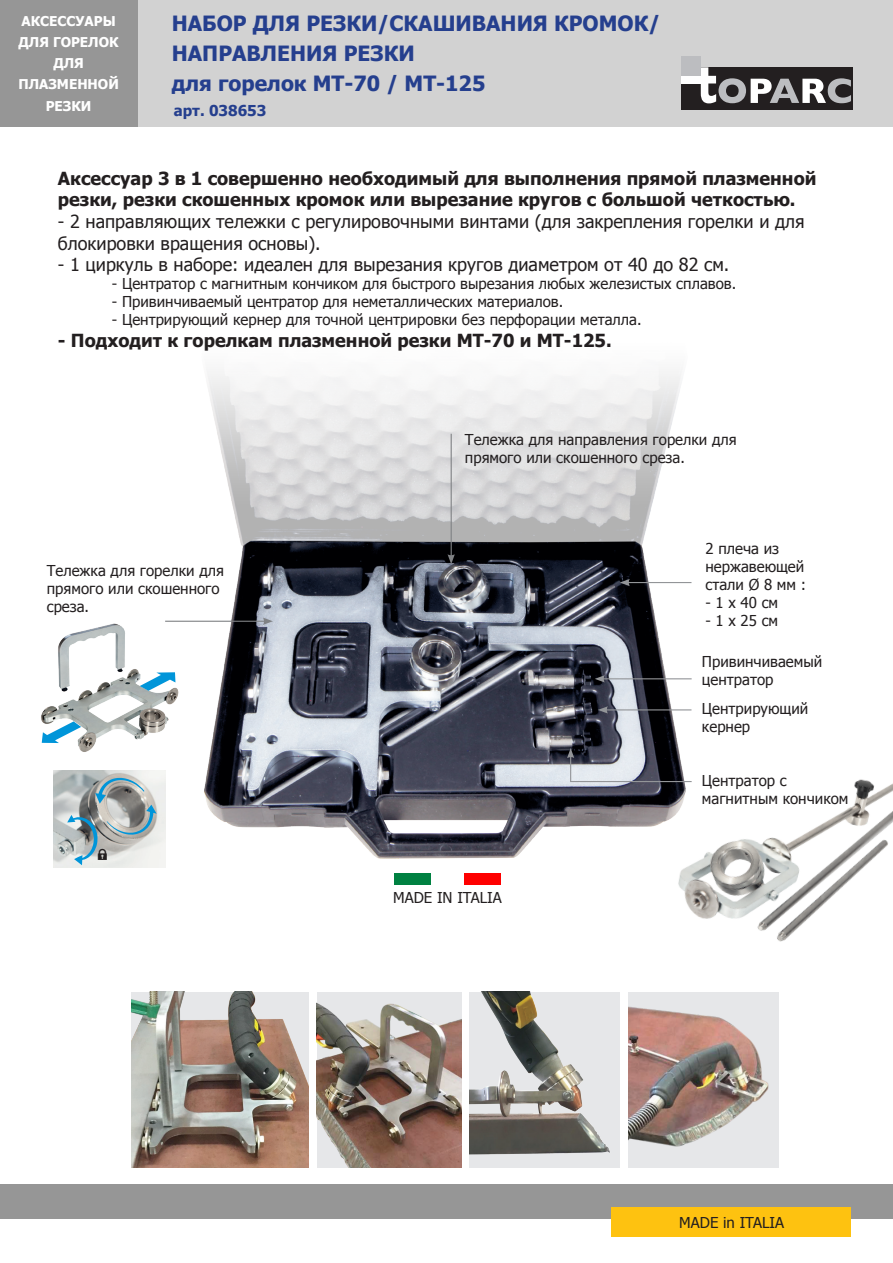
<style>
.page{position:relative;width:893px;height:1263px;background:#fff}
.page>*{position:absolute;margin:0;border:0;box-sizing:border-box;transform-origin:0 0}
.t1{font:700 21px/30px "Tahoma";color:#253f8e}
.t2{font:700 18px/21.6px "Tahoma";color:#231f20}
.t3{font:18px/21.6px "Tahoma";color:#231f20}
.t4{font:15px/18px "Tahoma";color:#231f20}
.t5{font:700 15px "Tahoma";color:#253f8e}
.t6{font:700 13.5px/21px "Tahoma";color:#fff}
</style>
<div class="page">
<div style="left:137px;top:0;width:756px;height:127px;background:#d2d2d2"></div>
<div style="left:0;top:1185px;width:893px;height:34px;background:#969696"></div>
<div style="left:0;top:0;width:137px;height:127px;background:#969696"></div>
<div style="left:611px;top:1207px;width:239px;height:29px;background:#fec210"></div>
<div style="left:681px;top:67px;width:172px;height:42px;background:#231f20"></div>
<svg style="left:701px;top:67px;width:150px;height:36px"></svg>
<div style="left:681px;top:64px;width:20px;height:19px;background:#fff"></div>
<div style="left:681px;top:57px;width:20px;height:19px;background:#bcbdc0"></div>
<img style="left:678px;top:779px;width:215px;height:163px">
<img style="left:195px;top:371px;width:502px;height:495px">
<div style="left:394px;top:873px;width:37px;height:12px;background:#008141"></div>
<div style="left:464px;top:873px;width:37px;height:12px;background:#fe0000"></div>
<img style="left:470px;top:992px;width:150px;height:175px">
<img style="left:132px;top:992px;width:177px;height:175px">
<img style="left:317px;top:992px;width:144px;height:175px">
<img style="left:628px;top:992px;width:150px;height:175px">
<hr style="left:165px;top:621px;width:100px;height:1px;background:#808285">
<svg style="left:263px;top:618px;width:10px;height:7px"></svg>
<img style="left:41px;top:621px;width:143px;height:131px">
<svg style="left:140px;top:672px;width:35px;height:19px"></svg>
<svg style="left:42px;top:721px;width:39px;height:22px"></svg>
<img style="left:54px;top:770px;width:111px;height:97px">
<hr style="left:627px;top:582px;width:64px;height:1px;background:#939598">
<svg style="left:620px;top:579px;width:10px;height:7px"></svg>
<hr style="left:602px;top:678px;width:90px;height:1px;background:#939598">
<svg style="left:595px;top:675px;width:10px;height:7px"></svg>
<hr style="left:605px;top:709px;width:86px;height:1px;background:#939598">
<svg style="left:598px;top:706px;width:10px;height:7px"></svg>
<svg style="left:567px;top:748px;width:126px;height:35px;background:#898c94"></svg>
<hr style="left:451px;top:434px;width:1px;height:123px;background:#808285">
<svg style="left:448px;top:554px;width:7px;height:10px"></svg>
<svg style="left:67px;top:778px;width:90px;height:87px;background:#a9b5b7"></svg>
<p class="t6" style="left:19px;top:10px;width:101px">АКСЕССУАРЫ<br>ДЛЯ ГОРЕЛОК</p>
<p class="t6" style="left:18px;top:52px;width:102px;text-align:center">ДЛЯ<br>ПЛАЗМЕННОЙ<br>РЕЗКИ</p>
<p class="t1" style="left:172px;top:7px;width:490px">НАБОР ДЛЯ РЕЗКИ/СКАШИВАНИЯ КРОМОК/<br>НАПРАВЛЕНИЯ РЕЗКИ</p>
<p class="t1" style="left:172px;top:67px;width:315px">для горелок MT-70 / MT-125</p>
<p class="t5" style="left:174px;top:100px;width:94px">арт. 038653</p>
<p class="t2" style="left:58px;top:166px;width:760px">Аксессуар 3 в 1 совершенно необходимый для выполнения прямой плазменной резки, резки скошенных кромок или вырезание кругов с большой четкостью.</p>
<p class="t3" style="left:58px;top:210px;width:748px">- 2 направляющих тележки с регулировочными винтами (для закрепления горелки и для блокировки вращения основы).</p>
<p class="t3" style="left:58px;top:253px;width:673px">- 1 циркуль в наборе: идеален для вырезания кругов диаметром от 40 до 82 см.</p>
<p class="t4" style="left:112px;top:274px;width:626px">- Центратор с магнитным кончиком для быстрого вырезания любых железистых сплавов.</p>
<p class="t4" style="left:112px;top:292px;width:453px">- Привинчиваемый центратор для неметаллических материалов.</p>
<p class="t4" style="left:112px;top:310px;width:531px">- Центрирующий кернер для точной центрировки без перфорации металла.</p>
<p class="t2" style="left:58px;top:328px;width:555px">- Подходит к горелкам плазменной резки MT-70 и MT-125.</p>
<p class="t4" style="left:47px;top:561px;width:179px">Тележка для горелки для прямого или скошенного среза.</p>
<p class="t4" style="left:465px;top:430px;width:273px">Тележка для направления горелки для прямого или скошенного среза.</p>
<p class="t4" style="left:393px;top:887px;width:110px">MADE IN ITALIA</p>
<p class="t4" style="left:705px;top:538px;width:102px">2 плеча из нержавеющей стали Ø 8 мм :</p>
<p class="t4" style="left:705px;top:592px;width:74px">- 1 x 40 см</p>
<p class="t4" style="left:705px;top:610px;width:74px">- 1 x 25 см</p>
<p class="t4" style="left:702px;top:652px;width:122px">Привинчиваемый центратор</p>
<p class="t4" style="left:702px;top:699px;width:108px">Центрирующий кернер</p>
<p class="t4" style="left:702px;top:771px;width:148px">Центратор с магнитным кончиком</p>
<p class="t4" style="left:679px;top:1212px;width:106px">MADE in ITALIA</p>
</div>
